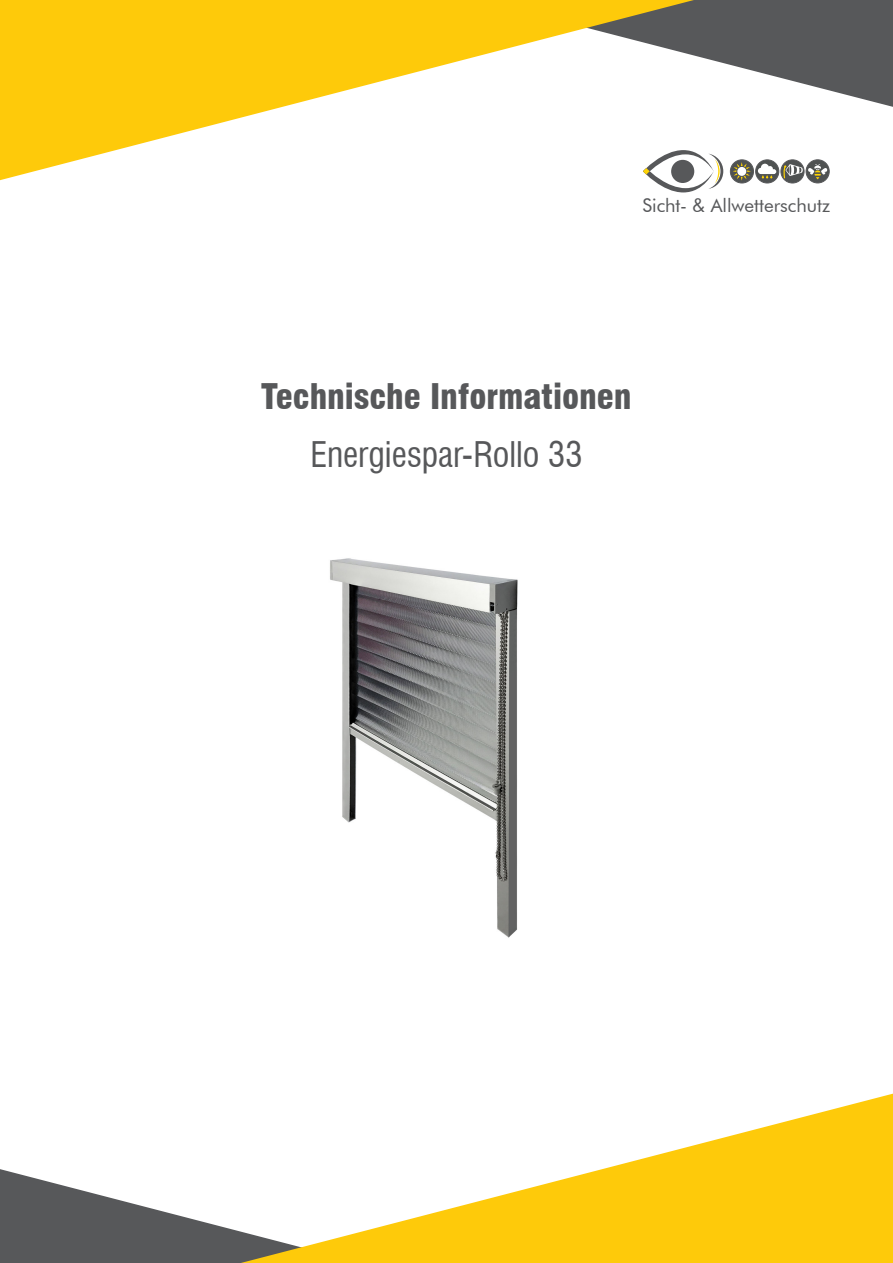
<style>
.page{position:relative;width:893px;height:1263px;background:#fff}
.page>*{position:absolute;margin:0;border:0;box-sizing:border-box;transform-origin:0 0}
.DB_Überschrift{font:900 condensed 34.5px "Swiss 721 BT";color:#57585a}
.t1{font:condensed 34.5px "Swiss 721 BT";color:#57585a}
.t2{font:18.75px "Futura BT";color:#57585a}
</style>
<div class="page">
<svg style="left:0;top:1169px;width:192px;height:94px"></svg>
<svg style="left:192px;top:1093px;width:701px;height:170px"></svg>
<svg style="left:743px;top:0;width:150px;height:107px;fill:#57585a"></svg>
<svg style="left:0;top:0;width:743px;height:183px"></svg>
<div style="left:806px;top:160px;width:23px;height:23px;background:#4f5252;border-radius:50%"></div>
<div style="left:806px;top:159px;width:24px;height:24px;border:1px solid #57585a;border-radius:50%"></div>
<div style="left:730px;top:160px;width:23px;height:23px;background:#4f5252;border-radius:50%"></div>
<div style="left:730px;top:159px;width:24px;height:24px;border:1px solid #57585a;border-radius:50%"></div>
<svg style="left:733px;top:162px;width:18px;height:18px"></svg>
<div style="left:737px;top:167px;width:9px;height:9px;background:#fff;border-radius:50%"></div>
<svg style="left:756px;top:160px;width:23px;height:23px"></svg>
<div style="left:755px;top:159px;width:24px;height:24px;border:1px solid #57585a;border-radius:50%"></div>
<svg style="left:758px;top:164px;width:18px;height:14px"></svg>
<div style="left:781px;top:160px;width:23px;height:23px;background:#4f5252;border-radius:50%"></div>
<div style="left:780px;top:159px;width:24px;height:24px;border:1px solid #57585a;border-radius:50%"></div>
<svg style="left:643px;top:150px;width:80px;height:42px"></svg>
<div style="left:671px;top:160px;width:23px;height:23px;background:#57585a;border-radius:50%"></div>
<svg style="left:783px;top:164px;width:44px;height:15px"></svg>
<img style="left:330px;top:558px;width:188px;height:380px">
<p class="t2" style="left:642px;top:194px;width:189px">Sicht- &amp; Allwetterschutz</p>
<p class="DB_Überschrift" style="left:261px;top:376px;width:372px">Technische Informationen</p>
<p class="t1" style="left:310px;top:434px;width:274px">Energiespar-Rollo 33</p>
</div>
